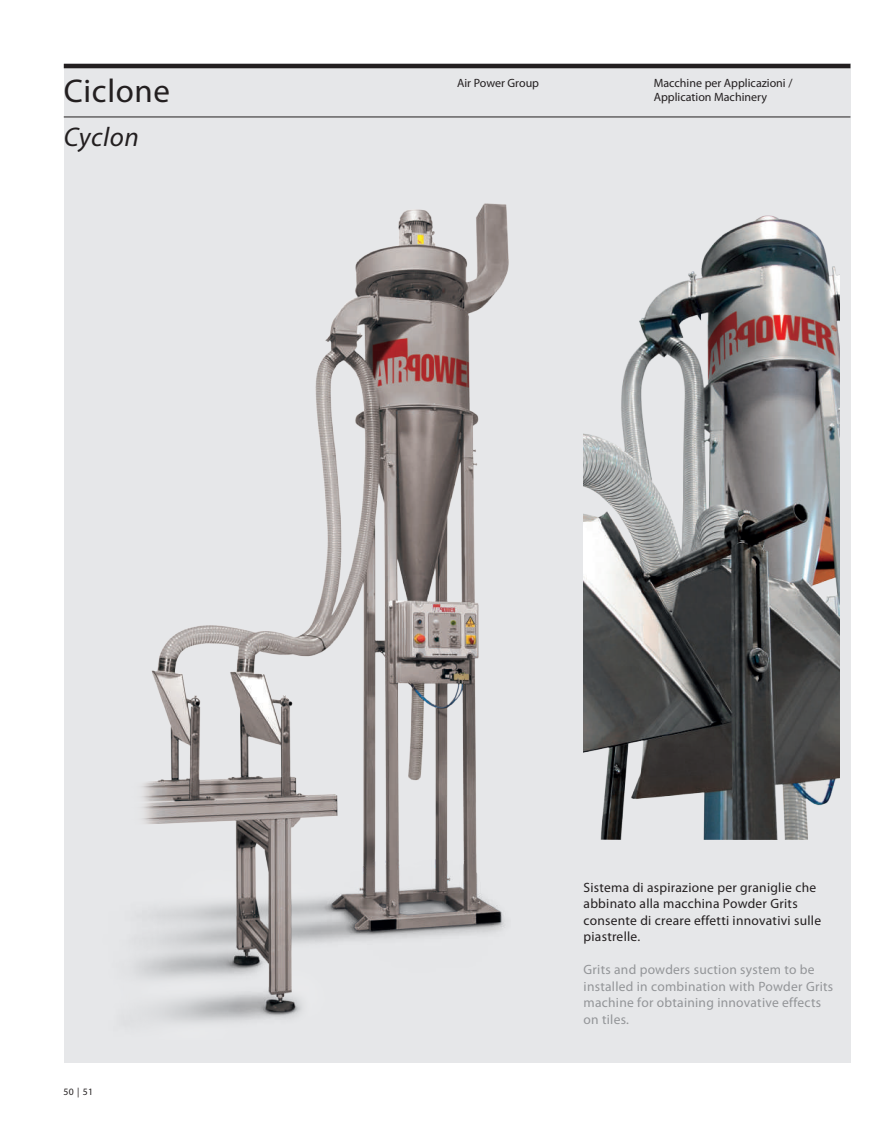
<style>
.page{position:relative;width:893px;height:1127px;background:#fff}
.page>*{position:absolute;margin:0;border:0;box-sizing:border-box;transform-origin:0 0}
.t1{font:33px "Myriad Pro";letter-spacing:.02em;color:#231f20}
.t2{font:italic 27px "Myriad Pro";letter-spacing:.02em;color:#231f20}
.t3{font:13.5px/16.5px "Myriad Pro";letter-spacing:.02em;color:#231f20}
.t4{font:13.5px/16.5px "Myriad Pro";letter-spacing:.02em;color:#939598}
.t5{font:12px/14.4px "Myriad Pro";color:#231f20}
.t6{font:9.75px "Myriad Pro";color:#231f20}
</style>
<div class="page">
<div style="left:64px;top:64px;width:786px;height:999px;background:#e6e7e9"></div>
<img style="left:134px;top:203px;width:375px;height:819px">
<hr style="left:64px;top:64px;width:786px;height:4px;background:#231f20">
<hr style="left:64px;top:117px;width:786px;height:1px;background:#231f20">
<img style="left:584px;top:215px;width:256px;height:624px">
<h1 class="t1" style="left:64px;top:73px;width:108px">Ciclone</h1>
<p class="t5" style="left:457px;top:76px;width:83px">Air Power Group</p>
<p class="t5" style="left:654px;top:76px;width:140px">Macchine per Applicazioni /<br>Application Machinery</p>
<h2 class="t2" style="left:64px;top:120px;width:77px">Cyclon</h2>
<p class="t6" style="left:64px;top:1086px;width:31px">50 | 51</p>
<p class="t3" style="left:584px;top:879px;width:239px">Sistema di aspirazione per graniglie che abbinato alla macchina Powder Grits consente di creare effetti innovativi sulle piastrelle.</p>
<p class="t4" style="left:584px;top:962px;width:251px">Grits and powders suction system to be installed in combination with Powder Grits machine for obtaining innovative effects on tiles.</p>
</div>
